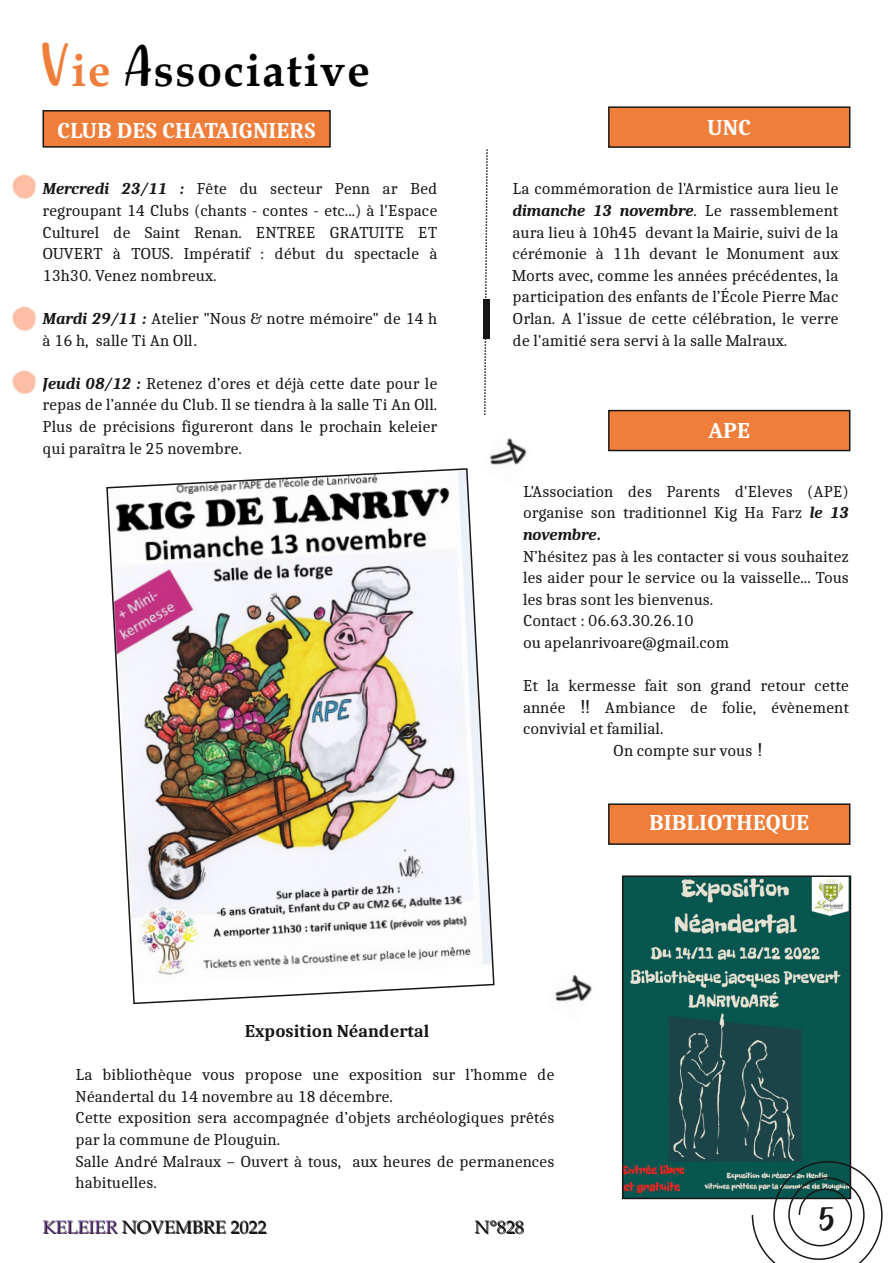
<style>
.page{position:relative;width:893px;height:1263px;background:#fff}
.page>*{position:absolute;margin:0;border:0;box-sizing:border-box;transform-origin:0 0}
.t1{font:700 45px "Book Antiqua";letter-spacing:.04em;color:#000}
.t2{font:25.5px "Bella Years";color:#181715}
.t3{font:700 22.5px "Caladea";color:#fff}
.t4{font:18px "Book Antiqua";color:#181715}
.t5{font:700 18px "Caladea";color:#181715}
.t6{font:16.5px/21.6px "Caladea";color:#181715;text-align:justify}
.s1{font-family:"Bella Years";font-weight:400;color:#f07e3b}
.s2{color:#f07e3b}
.s3{font-family:"Bella Years";font-weight:400}
.s4{font-weight:700;font-style:italic}
.s5{font-family:"Arial";font-size:18px}
</style>
<div class="page">
<div style="left:483px;top:299px;width:7px;height:39px;background:#181715"></div>
<svg style="left:483px;top:149px;width:6px;height:266px"></svg>
<img style="left:555px;top:974px;width:37px;height:28px">
<img style="left:12px;top:174px;width:24px;height:25px">
<div style="left:43px;top:111px;width:287px;height:36px;background:#f07e3b"></div>
<div style="left:43px;top:110px;width:288px;height:38px;border:2px solid #181715"></div>
<img style="left:12px;top:306px;width:24px;height:25px">
<div style="left:609px;top:804px;width:241px;height:40px;background:#f07e3b"></div>
<div style="left:608px;top:803px;width:242px;height:42px;border:2px solid #181715"></div>
<div style="left:609px;top:411px;width:241px;height:39px;background:#f07e3b"></div>
<div style="left:608px;top:410px;width:242px;height:41px;border:2px solid #181715"></div>
<img style="left:625px;top:878px;width:223px;height:318px">
<div style="left:622px;top:875px;width:229px;height:324px;border:2px solid #181715"></div>
<img style="left:12px;top:370px;width:24px;height:24px">
<img style="left:106px;top:468px;width:389px;height:537px">
<div style="left:609px;top:107px;width:241px;height:40px;background:#f07e3b"></div>
<div style="left:608px;top:106px;width:242px;height:42px;border:2px solid #181715"></div>
<svg style="left:751px;top:1160px;width:132px;height:103px"></svg>
<img style="left:480px;top:438px;width:47px;height:48px">
<h1 class="t1" style="left:43px;top:44px;width:329px"><span class="s1">V</span><span class="s2">ie</span> <span class="s3">A</span>ssociative</h1>
<h3 class="t3" style="left:57px;top:117px;width:260px">CLUB DES CHATAIGNIERS</h3>
<p class="t6" style="left:43px;top:178px;width:396px"><span class="s4">Mercredi 23/11 :</span> Fête du secteur Penn ar Bed regroupant 14 Clubs (chants - contes - etc...) à l'Espace Culturel de Saint Renan. ENTREE GRATUITE ET OUVERT à TOUS. Impératif : début du spectacle à 13h30. Venez nombreux.</p>
<p class="t6" style="left:43px;top:307px;width:396px"><span class="s4">Mardi 29/11 :</span> Atelier "Nous &amp; notre mémoire" de 14 h à 16 h, salle Ti An Oll<span class="s5">.</span></p>
<p class="t6" style="left:43px;top:372px;width:396px"><span class="s4">Jeudi 08/12 :</span> Retenez d’ores et déjà cette date pour le repas de l’année du Club. Il se tiendra à la salle Ti An Oll.<br>Plus de précisions figureront dans le prochain keleier qui paraîtra le 25 novembre.</p>
<h3 class="t3" style="left:708px;top:113px;width:45px">UNC</h3>
<p class="t6" style="left:512px;top:178px;width:327px">La commémoration de l'Armistice aura lieu le <span class="s4">dimanche 13 novembre</span>. Le rassemblement aura lieu à 10h45 devant la Mairie, suivi de la cérémonie à 11h devant le Monument aux Morts avec, comme les années précédentes, la participation des enfants de l’École Pierre Mac Orlan. A l'issue de cette célébration, le verre de l'amitié sera servi à la salle Malraux.</p>
<h3 class="t3" style="left:708px;top:416px;width:43px">APE</h3>
<p class="t6" style="left:523px;top:480px;width:327px">L'Association des Parents d'Eleves (APE) organise son traditionnel Kig Ha Farz <span class="s4">le 13 novembre.</span></p>
<p class="t6" style="left:523px;top:545px;width:327px;text-align:left">N’hésitez pas à les contacter si vous souhaitez les aider pour le service ou la vaisselle... Tous les bras sont les bienvenus.<br>Contact : 06.63.30.26.10<br>ou apelanrivoare@gmail.com</p>
<p class="t6" style="left:523px;top:674px;width:327px">Et la kermesse fait son grand retour cette</p>
<p class="t6" style="left:523px;top:696px;width:327px">année <span class="s5">!!</span> Ambiance de folie, évènement</p>
<p class="t6" style="left:523px;top:718px;width:142px">convivial et familial.</p>
<p class="t6" style="left:613px;top:739px;width:151px">On compte sur vous <span class="s5">!</span></p>
<h3 class="t3" style="left:649px;top:809px;width:162px">BIBLIOTHEQUE</h3>
<p class="t5" style="left:245px;top:1020px;width:186px">Exposition Néandertal</p>
<p class="t6" style="left:76px;top:1063px;width:480px;text-align:left">La bibliothèque vous propose une exposition sur l’homme de Néandertal du 14 novembre au 18 décembre.<br>Cette exposition sera accompagnée d’objets archéologiques prêtés par la commune de Plouguin.<br>Salle André Malraux – Ouvert à tous, aux heures de permanences habituelles.</p>
<p class="t4" style="left:43px;top:1217px;width:225px">KELEIER NOVEMBRE 2022</p>
<p class="t4" style="left:475px;top:1217px;width:51px">N°828</p>
<h2 class="t2" style="left:820px;top:1200px;width:16px">5</h2>
</div>
